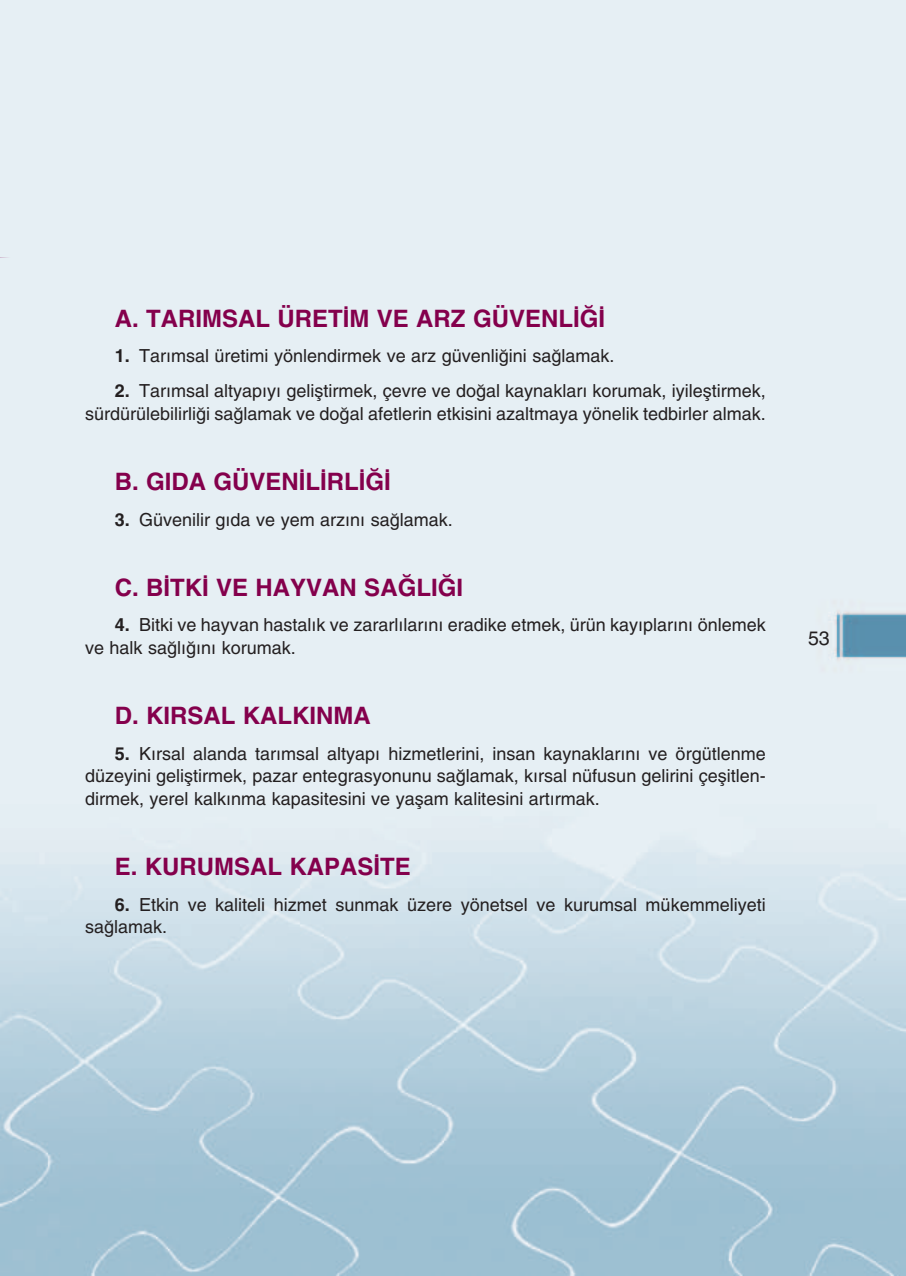
<style>
.page{position:relative;width:906px;height:1276px;background:#fff}
.page>*{position:absolute;margin:0;border:0;box-sizing:border-box;transform-origin:0 0}
.t1{font:700 24px "Helvetica";color:#84004c}
.t2{font:19.5px "Helvetica";color:#231f20}
.t3{font:18px/22.5px "Helvetica";color:#231f20}
.s1{font-weight:700}
</style>
<div class="page">
<img style="left:0;top:0;width:906px;height:1276px">
<div style="left:0;top:254px;width:10px;height:329px;background:#e6eff4"></div>
<h1 class="t1" style="left:115px;top:304px;width:492px">A. TARIMSAL ÜRET‹M VE ARZ GÜVENL‹⁄‹</h1>
<p class="t3" style="left:115px;top:344px;width:501px"><span class="s1">1.</span> Tar›msal üretimi yönlendirmek ve arz güvenli¤ini sa¤lamak.</p>
<p class="t3" style="left:85px;top:380px;width:682px;text-align:right"><span class="s1">2.</span> Tar›msal altyap›y› gelifltirmek, çevre ve do¤al kaynaklar› korumak, iyilefltirmek, sürdürülebilirli¤i sa¤lamak ve do¤al afetlerin etkisini azaltmaya yönelik tedbirler almak.</p>
<h1 class="t1" style="left:115px;top:467px;width:278px">B. GIDA GÜVEN‹L‹RL‹⁄‹</h1>
<p class="t3" style="left:115px;top:508px;width:339px"><span class="s1">3.</span> Güvenilir g›da ve yem arz›n› sa¤lamak.</p>
<h1 class="t1" style="left:115px;top:573px;width:350px">C. B‹TK‹ VE HAYVAN SA⁄LI⁄I</h1>
<p class="t3" style="left:85px;top:614px;width:682px;text-indent:30px"><span class="s1">4.</span> Bitki ve hayvan hastal›k ve zararl›lar›n› eradike etmek, ürün kay›plar›n› önlemek ve halk sa¤l›¤›n› korumak.</p>
<h1 class="t1" style="left:115px;top:701px;width:257px">D. KIRSAL KALKINMA</h1>
<p class="t3" style="left:85px;top:742px;width:682px;text-align:justify;text-indent:30px"><span class="s1">5.</span> K›rsal alanda tar›msal altyap› hizmetlerini, insan kaynaklar›n› ve örgütlenme düzeyini gelifltirmek, pazar entegrasyonunu sa¤lamak, k›rsal nüfusun gelirini çeflitlen&shy;dirmek, yerel kalk›nma kapasitesini ve yaflam kalitesini art›rmak.</p>
<h1 class="t1" style="left:115px;top:852px;width:298px">E. KURUMSAL KAPAS‹TE</h1>
<p class="t3" style="left:85px;top:893px;width:682px;text-indent:30px"><span class="s1">6.</span> Etkin ve kaliteli hizmet sunmak üzere yönetsel ve kurumsal mükemmeliyeti sa¤lamak.</p>
<p class="t2" style="left:808px;top:627px;width:23px">53</p>
</div>
